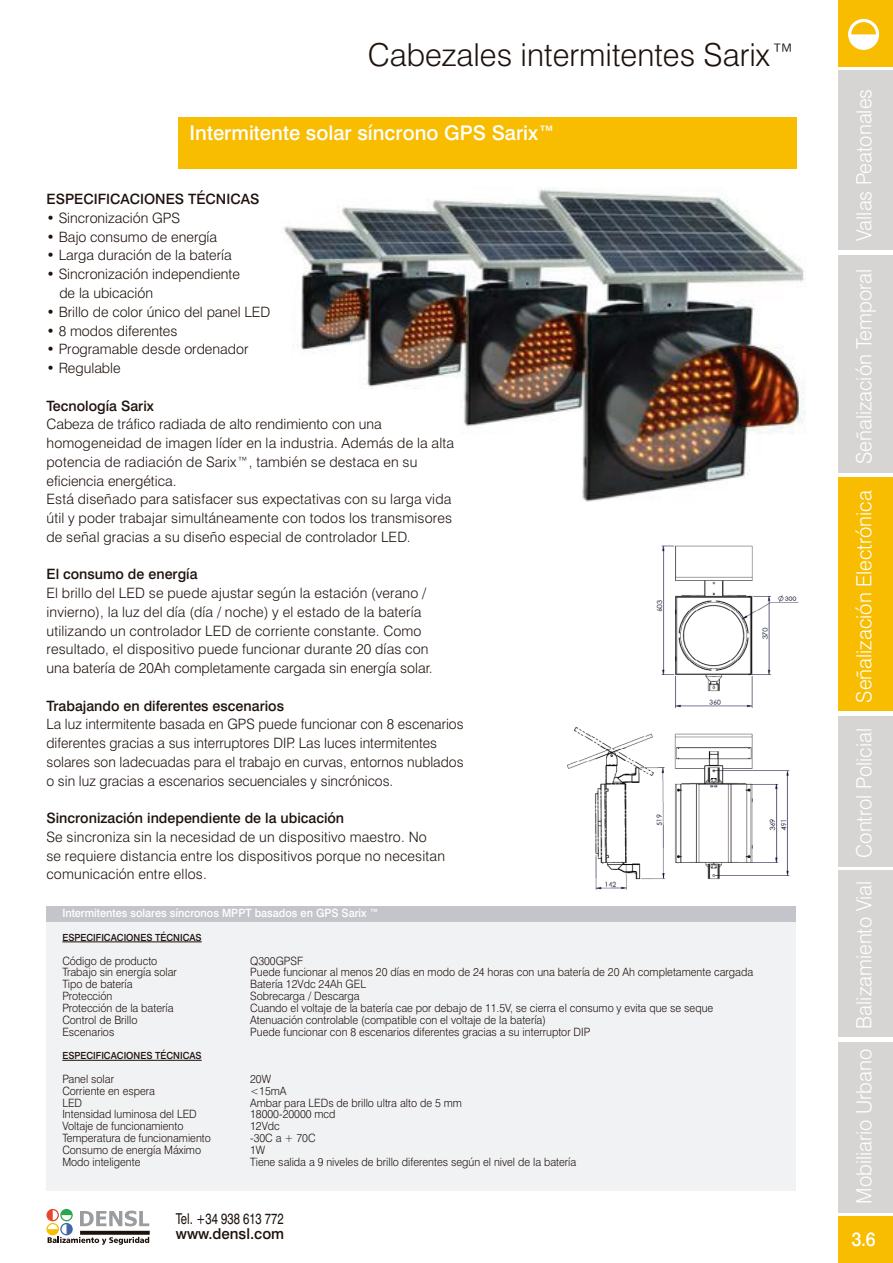
<style>
.page{position:relative;width:893px;height:1263px;background:#fff}
.page>*{position:absolute;margin:0;border:0;box-sizing:border-box;transform-origin:0 0}
.t1{font:300 31.65px "Swiss 721 BT";color:#1e120d}
.t2{font:300 21px "Swiss 721 BT";color:#fff;scale:.96 1}
.t3{font:500 20.25px "Swiss 721 BT";color:#fff}
.t4{font:500 19.5px "Swiss 721 BT";color:#fff;scale:.9 1}
.t5{font:15px "Swiss 721 BT";color:#1e120d;scale:.76 1}
.t6{font:500 15px "Swiss 721 BT";color:#1e120d}
.t7{font:300 14.25px/18.8px "Swiss 721 BT";letter-spacing:.01em;color:#1e120d}
.t8{font:500 14.25px "Swiss 721 BT";color:#1e120d}
.t9{font:300 11.4px "Swiss 721 BT";color:#1e120d;scale:.95 1}
.t10{font:500 11.4px "Swiss 721 BT";color:#fff;scale:.95 1}
.t11{font:500 9.75px "Swiss 721 BT";color:#1e120d;scale:.95 1}
</style>
<div class="page">
<img style="left:284px;top:165px;width:522px;height:337px">
<div style="left:178px;top:118px;width:618px;height:51px;background:#f8bd00"></div>
<div style="left:46px;top:906px;width:750px;height:285px;background:#f1f2f4"></div>
<div style="left:46px;top:906px;width:750px;height:16px;background:#c3c5ca"></div>
<hr style="left:62px;top:941px;width:140px;height:1px;background:#1e120d">
<hr style="left:62px;top:1060px;width:140px;height:1px;background:#1e120d">
<img style="left:656px;top:545px;width:143px;height:163px">
<img style="left:567px;top:726px;width:223px;height:164px">
<svg style="left:46px;top:1209px;width:103px;height:36px"></svg>
<div style="left:838px;top:0;width:55px;height:67px;background:#f8bd00"></div>
<svg style="left:848px;top:19px;width:31px;height:31px"></svg>
<div style="left:838px;top:1217px;width:55px;height:46px;background:#f8bd00"></div>
<div style="left:838px;top:71px;width:55px;height:179px;background:#d7d5d4"></div>
<div style="left:838px;top:255px;width:55px;height:218px;background:#d7d5d4"></div>
<div style="left:838px;top:477px;width:55px;height:234px;background:#f8bd00"></div>
<div style="left:838px;top:716px;width:55px;height:150px;background:#d7d5d4"></div>
<div style="left:838px;top:871px;width:55px;height:166px;background:#d7d5d4"></div>
<div style="left:838px;top:1041px;width:55px;height:171px;background:#d7d5d4"></div>
<h1 class="t1" style="left:368px;top:35px;width:430px">Cabezales intermitentes Sarix™</h1>
<h3 class="t3" style="left:190px;top:120px;width:367px">Intermitente solar síncrono GPS Sarix™</h3>
<p class="t8" style="left:46px;top:190px;width:214px">ESPECIFICACIONES TÉCNICAS</p>
<p class="t7" style="left:46px;top:208px;width:135px">• Sincronización GPS</p>
<p class="t7" style="left:46px;top:227px;width:172px">• Bajo consumo de energía</p>
<p class="t7" style="left:46px;top:246px;width:187px">• Larga duración de la batería</p>
<p class="t7" style="left:59px;top:265px;width:182px;text-indent:-13px">• Sincronización independiente de la ubicación</p>
<p class="t7" style="left:46px;top:302px;width:226px">• Brillo de color único del panel LED</p>
<p class="t7" style="left:46px;top:321px;width:133px">• 8 modos diferentes</p>
<p class="t7" style="left:46px;top:340px;width:203px">• Programable desde ordenador</p>
<p class="t7" style="left:46px;top:358px;width:76px">• Regulable</p>
<p class="t8" style="left:46px;top:397px;width:109px">Tecnología Sarix</p>
<p class="t7" style="left:46px;top:415px;width:409px">Cabeza de tráfico radiada de alto rendimiento con una homogeneidad de imagen líder en la industria. Además de la alta potencia de radiación de Sarix™, también se destaca en su eficiencia energética.<br>Está diseñado para satisfacer sus expectativas con su larga vida útil y poder trabajar simultáneamente con todos los transmisores de señal gracias a su diseño especial de controlador LED.</p>
<p class="t8" style="left:46px;top:566px;width:153px">El consumo de energía</p>
<p class="t7" style="left:46px;top:583px;width:388px">El brillo del LED se puede ajustar según la estación (verano / invierno), la luz del día (día / noche) y el estado de la batería utilizando un controlador LED de corriente constante. Como resultado, el dispositivo puede funcionar durante 20 días con una batería de 20Ah completamente cargada sin energía solar.</p>
<p class="t8" style="left:46px;top:697px;width:239px">Trabajando en diferentes escenarios</p>
<p class="t7" style="left:46px;top:715px;width:419px">La luz intermitente basada en GPS puede funcionar con 8 escenarios diferentes gracias a sus interruptores DIP. Las luces intermitentes solares son ladecuadas para el trabajo en curvas, entornos nublados o sin luz gracias a escenarios secuenciales y sincrónicos.</p>
<p class="t8" style="left:46px;top:809px;width:299px">Sincronización independiente de la ubicación</p>
<p class="t7" style="left:46px;top:827px;width:400px">Se sincroniza sin la necesidad de un dispositivo maestro. No se requiere distancia entre los dispositivos porque no necesitan comunicación entre ellos.</p>
<p class="t10" style="left:62px;top:906px;width:334px">Intermitentes solares síncronos MPPT basados en GPS Sarix ™</p>
<p class="t11" style="left:62px;top:931px;width:148px">ESPECIFICACIONES TÉCNICAS</p>
<p class="t9" style="left:62px;top:953px;width:102px">Código de producto</p>
<p class="t9" style="left:250px;top:953px;width:57px">Q300GPSF</p>
<p class="t9" style="left:62px;top:965px;width:122px">Trabajo sin energía solar</p>
<p class="t9" style="left:250px;top:965px;width:531px">Puede funcionar al menos 20 días en modo de 24 horas con una batería de 20 Ah completamente cargada</p>
<p class="t9" style="left:62px;top:977px;width:76px">Tipo de batería</p>
<p class="t9" style="left:250px;top:977px;width:123px">Batería 12Vdc 24Ah GEL</p>
<p class="t9" style="left:62px;top:989px;width:54px">Protección</p>
<p class="t9" style="left:250px;top:989px;width:117px">Sobrecarga / Descarga</p>
<p class="t9" style="left:62px;top:1001px;width:119px">Protección de la batería</p>
<p class="t9" style="left:250px;top:1001px;width:489px">Cuando el voltaje de la batería cae por debajo de 11.5V, se cierra el consumo y evita que se seque</p>
<p class="t9" style="left:62px;top:1013px;width:81px">Control de Brillo</p>
<p class="t9" style="left:250px;top:1013px;width:313px">Atenuación controlable (compatible con el voltaje de la batería)</p>
<p class="t9" style="left:62px;top:1024px;width:56px">Escenarios</p>
<p class="t9" style="left:250px;top:1024px;width:360px">Puede funcionar con 8 escenarios diferentes gracias a su interruptor DIP</p>
<p class="t11" style="left:62px;top:1050px;width:148px">ESPECIFICACIONES TÉCNICAS</p>
<p class="t9" style="left:62px;top:1072px;width:56px">Panel solar</p>
<p class="t9" style="left:250px;top:1072px;width:24px">20W</p>
<p class="t9" style="left:62px;top:1084px;width:99px">Corriente en espera</p>
<p class="t9" style="left:250px;top:1084px;width:40px">&lt;15mA</p>
<p class="t9" style="left:62px;top:1096px;width:22px">LED</p>
<p class="t9" style="left:250px;top:1096px;width:224px">Ambar para LEDs de brillo ultra alto de 5 mm</p>
<p class="t9" style="left:62px;top:1107px;width:143px">Intensidad luminosa del LED</p>
<p class="t9" style="left:250px;top:1107px;width:91px">18000-20000 mcd</p>
<p class="t9" style="left:62px;top:1119px;width:129px">Voltaje de funcionamiento</p>
<p class="t9" style="left:250px;top:1119px;width:33px">12Vdc</p>
<p class="t9" style="left:62px;top:1131px;width:158px">Temperatura de funcionamiento</p>
<p class="t9" style="left:250px;top:1131px;width:70px">-30C a + 70C</p>
<p class="t9" style="left:62px;top:1143px;width:148px">Consumo de energía Máximo</p>
<p class="t9" style="left:250px;top:1143px;width:17px">1W</p>
<p class="t9" style="left:62px;top:1155px;width:84px">Modo inteligente</p>
<p class="t9" style="left:250px;top:1155px;width:345px">Tiene salida a 9 niveles de brillo diferentes según el nivel de la batería</p>
<h2 class="t2" style="left:851px;top:241px;width:160px;rotate:-90deg">Vallas Peatonales</h2>
<h2 class="t2" style="left:851px;top:703px;width:453px;rotate:-90deg">Señalización Electrónica Señalización Temporal</h2>
<h2 class="t2" style="left:851px;top:858px;width:136px;rotate:-90deg">Control Policial</h2>
<h2 class="t2" style="left:851px;top:1028px;width:155px;rotate:-90deg">Balizamiento Vial</h2>
<h2 class="t2" style="left:851px;top:1204px;width:163px;rotate:-90deg">Mobiliario Urbano</h2>
<p class="t5" style="left:176px;top:1209px;width:143px">Tel. +34 938 613 772</p>
<p class="t6" style="left:176px;top:1224px;width:110px">www.densl.com</p>
<h3 class="t4" style="left:852px;top:1227px;width:28px">3.6</h3>
</div>
